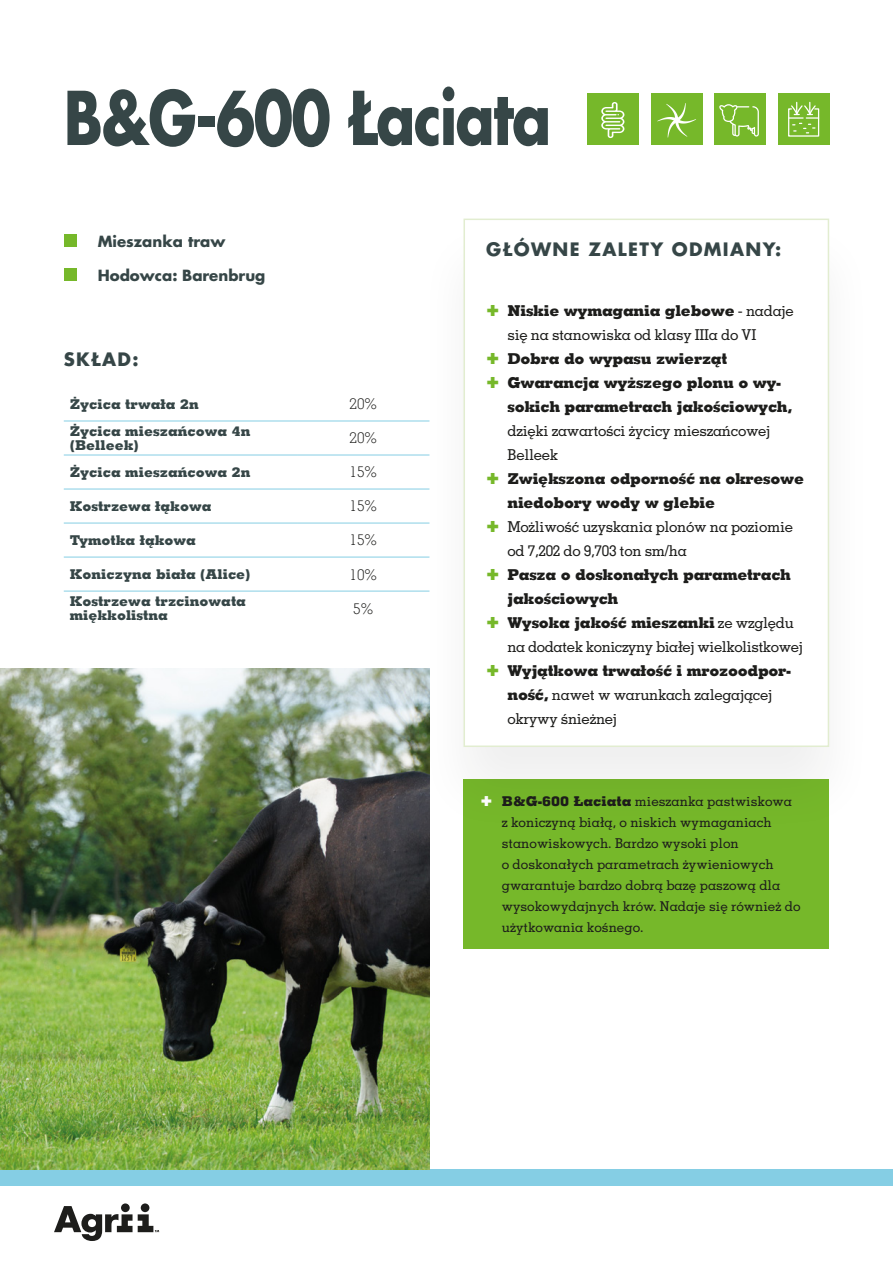
<style>
.page{position:relative;width:893px;height:1263px;background:#fff}
.page>*{position:absolute;margin:0;border:0;box-sizing:border-box;transform-origin:0 0}
.ODMIANA{font:700 72px "Futura LT Pro";letter-spacing:-.03em;color:#364647;scale:.8 1}
.cechy_odmiana{font:700 18px "Futura LT Pro";letter-spacing:.075em;color:#364647}
.t1{font:500 15px/24px "Memphis LT Pro";letter-spacing:-.02em;color:#1d1d1b}
.t2{font:800 15px/24px "Memphis LT Pro";letter-spacing:-.02em;color:#1d1d1b}
.H4_Left_Caps{font:700 15px "Futura LT Pro";color:#364647}
.t3{font:300 15px "Memphis LT Pro";color:#1d1d1b}
.t4{font:500 13.5px/21px "Memphis LT Pro";color:#1d1d1b}
.extra_bold{font:800 13.5px/13.5px "Memphis LT Pro";color:#364647}
.s1{font-weight:800}
.s2{font-weight:500}
</style>
<div class="page">
<div style="left:0;top:1170px;width:893px;height:16px;background:#85cee4"></div>
<div style="left:463px;top:779px;width:366px;height:170px;background:#76b82a"></div>
<div style="left:416px;top:214px;width:461px;height:623px;background:#1d1d1b;opacity:.07"></div>
<svg style="left:463px;top:218px;width:367px;height:530px"></svg>
<div style="left:64px;top:268px;width:13px;height:13px;background:#76b82a"></div>
<div style="left:64px;top:234px;width:13px;height:13px;background:#76b82a"></div>
<svg style="left:297px;top:387px;width:132px;height:238px"></svg>
<hr style="left:64px;top:421px;width:233px;height:1px;background:#85cee4">
<hr style="left:297px;top:421px;width:132px;height:1px;background:#85cee4">
<hr style="left:64px;top:455px;width:233px;height:1px;background:#85cee4">
<hr style="left:297px;top:455px;width:132px;height:1px;background:#85cee4">
<hr style="left:64px;top:489px;width:233px;height:1px;background:#85cee4">
<hr style="left:297px;top:489px;width:132px;height:1px;background:#85cee4">
<hr style="left:64px;top:523px;width:233px;height:1px;background:#85cee4">
<hr style="left:297px;top:523px;width:132px;height:1px;background:#85cee4">
<hr style="left:64px;top:557px;width:233px;height:1px;background:#85cee4">
<hr style="left:297px;top:557px;width:132px;height:1px;background:#85cee4">
<hr style="left:64px;top:591px;width:233px;height:1px;background:#85cee4">
<hr style="left:297px;top:591px;width:132px;height:1px;background:#85cee4">
<div style="left:778px;top:94px;width:51px;height:51px;background:#76b82a"></div>
<svg style="left:788px;top:102px;width:32px;height:35px"></svg>
<div style="left:715px;top:94px;width:51px;height:51px;background:#76b82a"></div>
<svg style="left:719px;top:104px;width:40px;height:33px"></svg>
<div style="left:588px;top:94px;width:51px;height:51px;background:#76b82a"></div>
<svg style="left:601px;top:102px;width:23px;height:36px"></svg>
<div style="left:651px;top:94px;width:51px;height:51px;background:#76b82a"></div>
<svg style="left:657px;top:103px;width:39px;height:34px"></svg>
<img style="left:0;top:668px;width:429px;height:502px">
<svg style="left:121px;top:1203px;width:9px;height:9px"></svg>
<svg style="left:141px;top:1203px;width:8px;height:9px"></svg>
<svg style="left:54px;top:1206px;width:105px;height:35px"></svg>
<svg style="left:482px;top:796px;width:9px;height:10px"></svg>
<svg style="left:487px;top:305px;width:11px;height:11px"></svg>
<svg style="left:487px;top:353px;width:11px;height:11px"></svg>
<svg style="left:487px;top:377px;width:11px;height:11px"></svg>
<svg style="left:487px;top:473px;width:11px;height:11px"></svg>
<svg style="left:487px;top:521px;width:11px;height:11px"></svg>
<svg style="left:487px;top:569px;width:11px;height:11px"></svg>
<svg style="left:487px;top:617px;width:11px;height:11px"></svg>
<svg style="left:487px;top:665px;width:11px;height:11px"></svg>
<p class="ODMIANA" style="left:64px;top:62px;width:611px">B&amp;G-600 Łaciata</p>
<p class="H4_Left_Caps" style="left:98px;top:230px;width:129px">Mieszanka traw</p>
<p class="H4_Left_Caps" style="left:98px;top:264px;width:169px">Hodowca: Barenbrug</p>
<p class="cechy_odmiana" style="left:64px;top:345px;width:76px">SKŁAD:</p>
<p class="extra_bold" style="left:70px;top:397px;width:130px">Życica trwała 2n</p>
<p class="t3" style="left:349px;top:395px;width:29px">20%</p>
<p class="extra_bold" style="left:70px;top:424px;width:182px">Życica mieszańcowa 4n (Belleek)</p>
<p class="t3" style="left:349px;top:429px;width:29px">20%</p>
<p class="extra_bold" style="left:70px;top:465px;width:182px">Życica mieszańcowa 2n</p>
<p class="t3" style="left:349px;top:463px;width:29px">15%</p>
<p class="extra_bold" style="left:70px;top:499px;width:143px">Kostrzewa łąkowa</p>
<p class="t3" style="left:349px;top:497px;width:29px">15%</p>
<p class="extra_bold" style="left:70px;top:533px;width:128px">Tymotka łąkowa</p>
<p class="t3" style="left:349px;top:531px;width:29px">15%</p>
<p class="extra_bold" style="left:70px;top:567px;width:182px">Koniczyna biała (Alice)</p>
<p class="t3" style="left:349px;top:565px;width:29px">10%</p>
<p class="extra_bold" style="left:70px;top:594px;width:178px">Kostrzewa trzcinowata miękkolistna</p>
<p class="t3" style="left:353px;top:599px;width:21px">5%</p>
<p class="cechy_odmiana" style="left:486px;top:236px;width:297px">GŁÓWNE ZALETY ODMIANY:</p>
<p class="t1" style="left:507px;top:299px;width:288px"><span class="s1">Niskie wymagania glebowe</span> - nadaje się na stanowiska od klasy IIIa do VI</p>
<p class="t2" style="left:507px;top:347px;width:221px">Dobra do wypasu zwierząt</p>
<p class="t2" style="left:507px;top:371px;width:286px">Gwarancja wyższego plonu o wy&shy;sokich parametrach jakościowych, <span class="s2">dzięki zawartości życicy mieszańcowej<br>Belleek</span></p>
<p class="t2" style="left:507px;top:467px;width:298px">Zwiększona odporność na okresowe niedobory wody w glebie</p>
<p class="t1" style="left:507px;top:515px;width:287px">Możliwość uzyskania plonów na poziomie od 7,202 do 9,703 ton sm/ha</p>
<p class="t2" style="left:507px;top:563px;width:285px">Pasza o doskonałych parametrach jakościowych</p>
<p class="t1" style="left:507px;top:611px;width:297px"><span class="s1">Wysoka jakość mieszanki</span> ze względu na dodatek koniczyny białej wielkolistkowej</p>
<p class="t1" style="left:507px;top:659px;width:285px"><span class="s1">Wyjątkowa trwałość i mrozoodpor&shy;ność,</span> nawet w warunkach zalegającej okrywy śnieżnej</p>
<p class="t4" style="left:502px;top:790px;width:300px"><span class="s1">B&amp;G-600 Łaciata</span> mieszanka pastwiskowa z koniczyną białą, o niskich wymaganiach stanowiskowych. Bardzo wysoki plon<br>o doskonałych parametrach żywieniowych gwarantuje bardzo dobrą bazę paszową dla wysokowydajnych krów. Nadaje się również do użytkowania kośnego.</p>
</div>
